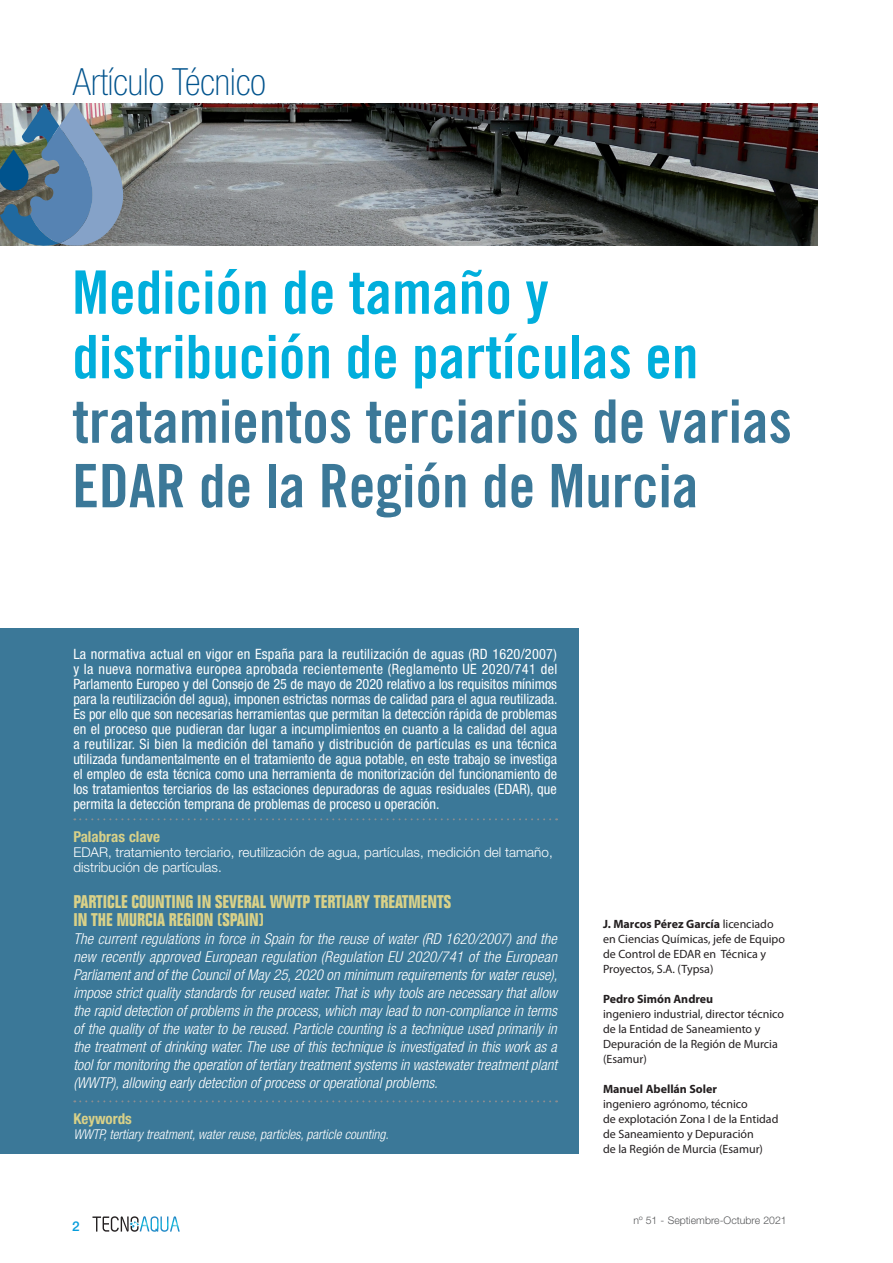
<style>
.page{position:relative;width:893px;height:1263px;background:#fff}
.page>*{position:absolute;margin:0;border:0;box-sizing:border-box;transform-origin:0 0}
.t1{font:60px/64.5px "Trade Gothic Bold Cond Twenty";color:#3b7898}
.t2{font:60px/64.5px "Trade Gothic Bold Cond Twenty";color:#00aedc}
.t3{font:100 condensed 37.5px "Helvetica Neue LT Std";color:#00538d}
.t4{font:700 condensed 18px/18px "Folio";color:#d9d188}
.t5{font:italic 300 condensed 15px/18px "Helvetica Neue LT Std";color:#fff;text-align:justify}
.t6{font:700 condensed 15px "Helvetica Neue LT Std";color:#d9d188}
.t7{font:condensed 14.25px/15px "Helvetica Neue LT Std";color:#fff;text-align:justify}
.t8{font:300 13.5px/15px "Helvetica Neue LT Std";color:#fff}
.t9{font:italic 300 condensed 13.5px "Helvetica Neue LT Std";color:#fff}
.t10{font:500 13.5px "Helvetica Neue LT Std";color:#069ddc}
.t11{font:12px/15px "Myriad Pro";color:#231f20}
.t12{font:700 12px "Myriad Pro";color:#231f20}
.t13{font:300 10.5px "Helvetica Neue LT Std";color:#57585a}
.s1{font-weight:700}
</style>
<div class="page">
<svg style="left:92px;top:1216px;width:88px;height:16px"></svg>
<img style="left:123px;top:103px;width:694px;height:143px">
<div style="left:0;top:628px;width:578px;height:526px;background:#3b7898"></div>
<svg style="left:74px;top:818px;width:483px;height:2px"></svg>
<svg style="left:74px;top:1100px;width:483px;height:2px"></svg>
<svg style="left:0;top:103px;width:123px;height:143px;background:#69869e"></svg>
<h2 class="t3" style="left:73px;top:61px;width:195px">Artículo Técnico</h2>
<h1 class="t2" style="left:72px;top:260px;width:628px">Medición de tamaño y distribución de partículas en</h1>
<h1 class="t1" style="left:72px;top:389px;width:721px">tratamientos terciarios de varias<br>EDAR de la Región de Murcia</h1>
<p class="t7" style="left:73px;top:646px;width:486px">La normativa actual en vigor en España para la reutilización de aguas (RD 1620/2007) y la nueva normativa europea aprobada recientemente (Reglamento UE 2020/741 del Parlamento Europeo y del Consejo de 25 de mayo de 2020 relativo a los requisitos mínimos para la reutilización del agua), imponen estrictas normas de calidad para el agua reutilizada.<br>Es por ello que son necesarias herramientas que permitan la detección rápida de problemas en el proceso que pudieran dar lugar a incumplimientos en cuanto a la calidad del agua a reutilizar. Si bien la medición del tamaño y distribución de partículas es una técnica utilizada fundamentalmente en el tratamiento de agua potable, en este trabajo se investiga el empleo de esta técnica como una herramienta de monitorización del funcionamiento de los tratamientos terciarios de las estaciones depuradoras de aguas residuales (EDAR), que permita la detección temprana de problemas de proceso u operación.</p>
<p class="t6" style="left:73px;top:827px;width:88px">Palabras clave</p>
<p class="t8" style="left:73px;top:844px;width:481px">EDAR, tratamiento terciario, reutilización de agua, partículas, medición del tamaño, distribución de partículas.</p>
<p class="t4" style="left:73px;top:893px;width:379px">PARTICLE COUNTING IN SEVERAL WWTP TERTIARY TREATMENTS<br>IN THE MURCIA REGION (SPAIN</p>
<p class="t4" style="left:259px;top:911px;width:7px">)</p>
<p class="t5" style="left:73px;top:930px;width:486px">The current regulations in force in Spain for the reuse of water (RD 1620/2007) and the new recently approved European regulation (Regulation EU 2020/741 of the European Parliament and of the Council of May 25, 2020 on minimum requirements for water reuse), impose strict quality standards for reused water. That is why tools are necessary that allow the rapid detection of problems in the process, which may lead to non-compliance in terms of the quality of the water to be reused. Particle counting is a technique used primarily in the treatment of drinking water. The use of this technique is investigated in this work as a tool for monitoring the operation of tertiary treatment systems in wastewater treatment plant (WWTP), allowing early detection of process or operational problems.</p>
<p class="t6" style="left:73px;top:1109px;width:60px">Keywords</p>
<p class="t9" style="left:73px;top:1126px;width:317px">WWTP, tertiary treatment, water reuse, particles, particle counting.</p>
<p class="t10" style="left:72px;top:1218px;width:9px">2</p>
<p class="t11" style="left:603px;top:916px;width:183px"><span class="s1">J. Marcos Pérez García</span> licenciado en Ciencias Químicas, jefe de Equipo de Control de EDAR en Técnica y<br>Proyectos, S.A. (Typsa)</p>
<p class="t12" style="left:603px;top:991px;width:112px">Pedro Simón Andreu</p>
<p class="t11" style="left:603px;top:1006px;width:183px">ingeniero industrial, director técnico de la Entidad de Saneamiento y<br>Depuración de la Región de Murcia (Esamur)</p>
<p class="t12" style="left:603px;top:1081px;width:116px">Manuel Abellán Soler</p>
<p class="t11" style="left:603px;top:1096px;width:177px">ingeniero agrónomo, técnico<br>de explotación Zona I de la Entidad de Saneamiento y Depuración<br>de la Región de Murcia (Esamur)</p>
<p class="t13" style="left:633px;top:1213px;width:155px">nº 51 - Septiembre-Octubre 2021</p>
</div>
